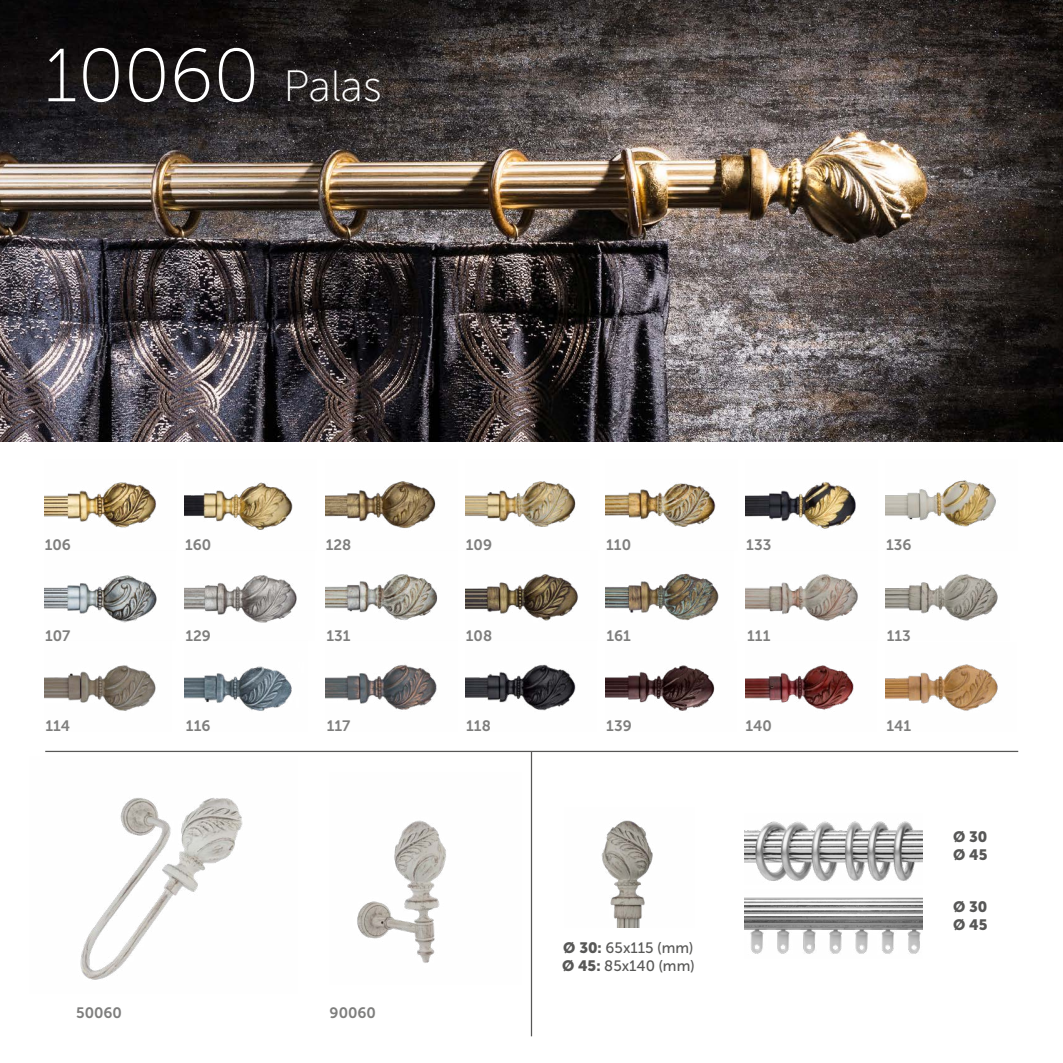
<style>
.page{position:relative;width:1063px;height:1063px;background:#fff}
.page>*{position:absolute;margin:0;border:0;box-sizing:border-box;transform-origin:0 0}
.t1{font:75px "Museo Sans Cyrl 100";color:#fff}
.t2{font:15px "Museo Sans Cyrl 700";color:#7e7e7d}
.t3{font:15px/18px "Museo Sans Cyrl 500";color:#575756}
.t4{font:15px/18px "Museo Sans Cyrl 900";color:#575756}
.s1{font-size:43.75px}
.s2{font-family:"Museo Sans Cyrl 900"}
</style>
<div class="page">
<img style="left:0;top:0;width:1063px;height:441px">
<img style="left:357px;top:820px;width:89px;height:143px">
<img style="left:80px;top:797px;width:163px;height:183px">
<hr style="left:45px;top:751px;width:973px;height:1px;background:#575756">
<hr style="left:531px;top:751px;width:1px;height:285px;background:#575756">
<img style="left:44px;top:482px;width:113px;height:141px">
<img style="left:185px;top:482px;width:108px;height:48px">
<img style="left:325px;top:481px;width:113px;height:229px">
<img style="left:465px;top:481px;width:111px;height:46px">
<img style="left:605px;top:483px;width:111px;height:44px">
<img style="left:44px;top:665px;width:112px;height:46px">
<img style="left:885px;top:664px;width:113px;height:47px">
<img style="left:885px;top:480px;width:111px;height:47px">
<img style="left:745px;top:482px;width:113px;height:228px">
<img style="left:185px;top:666px;width:107px;height:45px">
<img style="left:885px;top:574px;width:113px;height:47px">
<img style="left:185px;top:575px;width:112px;height:48px">
<img style="left:465px;top:574px;width:114px;height:137px">
<img style="left:605px;top:665px;width:110px;height:46px">
<img style="left:605px;top:573px;width:114px;height:48px">
<img style="left:601px;top:820px;width:52px;height:108px">
<img style="left:744px;top:821px;width:179px;height:60px">
<img style="left:744px;top:897px;width:179px;height:57px">
<h1 class="t1" style="left:44px;top:36px;width:339px">10060 <span class="s1">Palas</span></h1>
<p class="t2" style="left:45px;top:537px;width:28px">106</p>
<p class="t2" style="left:185px;top:537px;width:28px">160</p>
<p class="t2" style="left:326px;top:537px;width:27px">128</p>
<p class="t2" style="left:466px;top:537px;width:28px">109</p>
<p class="t2" style="left:606px;top:537px;width:26px">110</p>
<p class="t2" style="left:746px;top:537px;width:26px">133</p>
<p class="t2" style="left:886px;top:537px;width:27px">136</p>
<p class="t2" style="left:45px;top:627px;width:27px">107</p>
<p class="t2" style="left:185px;top:627px;width:27px">129</p>
<p class="t2" style="left:887px;top:627px;width:26px">113</p>
<p class="t2" style="left:466px;top:627px;width:28px">108</p>
<p class="t2" style="left:606px;top:627px;width:26px">161</p>
<p class="t2" style="left:326px;top:627px;width:26px">131</p>
<p class="t2" style="left:747px;top:627px;width:25px">111</p>
<p class="t2" style="left:186px;top:718px;width:26px">116</p>
<p class="t2" style="left:466px;top:718px;width:26px">118</p>
<p class="t2" style="left:606px;top:718px;width:27px">139</p>
<p class="t2" style="left:745px;top:718px;width:28px">140</p>
<p class="t2" style="left:45px;top:718px;width:26px">114</p>
<p class="t2" style="left:886px;top:718px;width:26px">141</p>
<p class="t2" style="left:327px;top:718px;width:25px">117</p>
<p class="t2" style="left:76px;top:1004px;width:47px">50060</p>
<p class="t2" style="left:330px;top:1004px;width:48px">90060</p>
<p class="t3" style="left:562px;top:939px;width:134px"><span class="s2">Ø 30:</span> 65x115 (mm)<br><span class="s2">Ø 45:</span> 85x140 (mm)</p>
<p class="t4" style="left:953px;top:828px;width:36px">Ø 30<br>Ø 45</p>
<p class="t4" style="left:953px;top:897px;width:36px">Ø 30<br>Ø 45</p>
</div>
